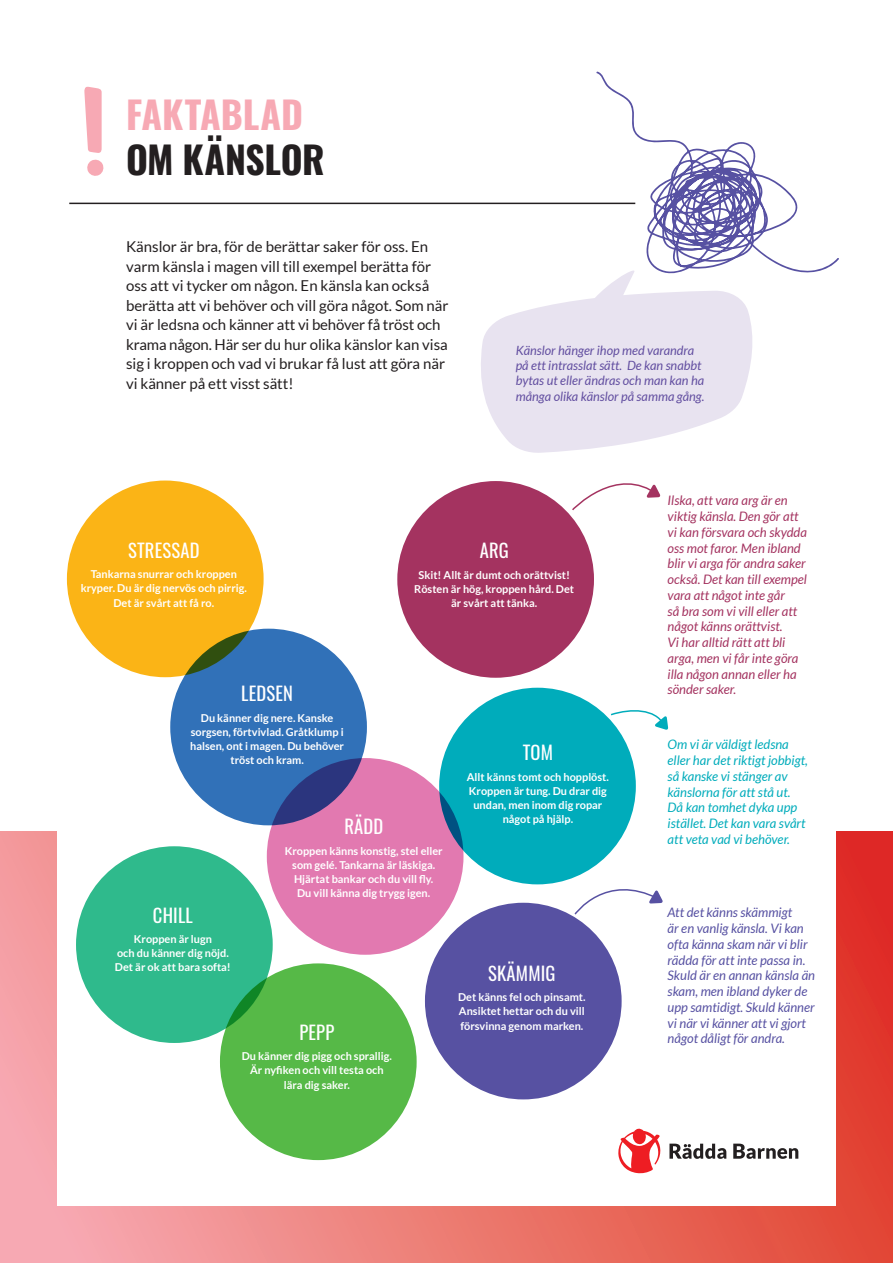
<style>
.page{position:relative;width:893px;height:1263px;background:#fff}
.page>*{position:absolute;margin:0;border:0;box-sizing:border-box;transform-origin:0 0}
.t1{font:700 37.5px "Oswald";letter-spacing:.005em;color:#f7a9b4}
.t2{font:700 37.5px "Oswald";letter-spacing:-.01em;color:#231f20}
.t3{font:18.6px "Oswald";letter-spacing:.01em;color:#fff}
.t4{font:15px/19.5px "Lato";color:#231f20}
.t5{font:italic 13.05px/15.8px "Lato";color:#a43360}
.t6{font:italic 13.05px/15.8px "Lato";color:#5751a2}
.t7{font:italic 13.05px/15.8px "Lato";color:#00acbb}
.t8{font:italic 12.75px/15.3px "Lato";color:#624ea0}
.t9{font:700 10.95px/14.2px "Lato";color:#fff;text-align:center}
</style>
<div class="page">
<svg style="left:0;top:831px;width:893px;height:432px;background:#eb7571"></svg>
<div style="left:57px;top:81px;width:779px;height:1124px;background:#fff"></div>
<svg style="left:669px;top:1143px;width:57px;height:16px"></svg>
<svg style="left:733px;top:1143px;width:65px;height:16px"></svg>
<svg style="left:618px;top:1128px;width:43px;height:46px"></svg>
<svg style="left:84px;top:87px;width:18px;height:66px"></svg>
<svg style="left:87px;top:159px;width:17px;height:17px"></svg>
<hr style="left:69px;top:203px;width:566px;height:1px;background:#231f20">
<div style="left:67px;top:480px;width:197px;height:197px;background:#fbb416;border-radius:50%"></div>
<div style="left:397px;top:481px;width:197px;height:197px;background:#a43360;border-radius:50%"></div>
<div style="left:267px;top:758px;width:196px;height:197px;background:#e279b0;border-radius:50%"></div>
<div style="left:425px;top:903px;width:197px;height:196px;background:#5751a2;border-radius:50%"></div>
<div style="left:170px;top:629px;width:197px;height:196px;background:#3171b8;border-radius:50%"></div>
<div style="left:439px;top:688px;width:197px;height:196px;background:#00acbb;border-radius:50%"></div>
<div style="left:76px;top:846px;width:197px;height:197px;background:#2fba8c;border-radius:50%"></div>
<div style="left:220px;top:963px;width:197px;height:197px;background:#56b947;border-radius:50%"></div>
<svg style="left:596px;top:71px;width:243px;height:202px"></svg>
<svg style="left:481px;top:270px;width:275px;height:183px;fill:#e8e3f0"></svg>
<svg style="left:572px;top:483px;width:89px;height:28px"></svg>
<svg style="left:609px;top:710px;width:59px;height:20px"></svg>
<svg style="left:574px;top:871px;width:89px;height:44px"></svg>
<h1 class="t1" style="left:126px;top:82px;width:179px">FAKTABLAD</h1>
<h1 class="t2" style="left:126px;top:127px;width:200px">OM KÄNSLOR</h1>
<p class="t4" style="left:126px;top:237px;width:324px">Känslor är bra, för de berättar saker för oss. En varm känsla i magen vill till exempel berätta för oss att vi tycker om någon. En känsla kan också berätta att vi behöver och vill göra något. Som när vi är ledsna och känner att vi behöver få tröst och krama någon. Här ser du hur olika känslor kan visa sig i kroppen och vad vi brukar få lust att göra när vi känner på ett visst sätt!</p>
<p class="t8" style="left:516px;top:343px;width:190px">Känslor hänger ihop med varandra på ett intrasslat sätt. De kan snabbt bytas ut eller ändras och man kan ha många olika känslor på samma gång.</p>
<h2 class="t3" style="left:128px;top:534px;width:73px">STRESSAD</h2>
<p class="t9" style="left:81px;top:567px;width:168px">Tankarna snurrar och kroppen kryper. Du är dig nervös och pirrig.<br>Det är svårt att få ro.</p>
<h2 class="t3" style="left:480px;top:534px;width:31px">ARG</h2>
<p class="t9" style="left:414px;top:567px;width:161px">Skit! Allt är dumt och orättvist!<br>Rösten är hög, kroppen hård. Det är svårt att tänka.</p>
<h2 class="t3" style="left:241px;top:677px;width:53px">LEDSEN</h2>
<p class="t9" style="left:190px;top:710px;width:155px">Du känner dig nere. Kanske sorgsen, förtvivlad. Gråtklump i halsen, ont i magen. Du behöver tröst och kram.</p>
<h2 class="t3" style="left:153px;top:898px;width:42px">CHILL</h2>
<p class="t9" style="left:115px;top:932px;width:117px">Kroppen är lugn<br>och du känner dig nöjd.<br>Det är ok att bara softa!</p>
<h2 class="t3" style="left:344px;top:810px;width:40px">RÄDD</h2>
<p class="t9" style="left:285px;top:843px;width:159px">Kroppen känns konstig, stel eller som gelé. Tankarna är läskiga.<br>Hjärtat bankar och du vill fly.<br>Du vill känna dig trygg igen.</p>
<h2 class="t3" style="left:299px;top:1016px;width:36px">PEPP</h2>
<p class="t9" style="left:242px;top:1049px;width:152px">Du känner dig pigg och sprallig.<br>Är nyfiken och vill testa och lära dig saker.</p>
<h2 class="t3" style="left:523px;top:736px;width:32px">TOM</h2>
<p class="t9" style="left:467px;top:769px;width:144px">Allt känns tomt och hopplöst.<br>Kroppen är tung. Du drar dig undan, men inom dig ropar något på hjälp.</p>
<h2 class="t3" style="left:488px;top:956px;width:69px">SKÄMMIG</h2>
<p class="t9" style="left:458px;top:990px;width:129px;text-align:justify">Det känns fel och pinsamt.<br>Ansiktet hettar och du vill försvinna genom marken.</p>
<p class="t5" style="left:668px;top:493px;width:141px">Ilska, att vara arg är en viktig känsla. Den gör att vi kan försvara och skydda oss mot faror. Men ibland blir vi arga för andra saker också. Det kan till exempel vara att något inte går<br>så bra som vi vill eller att något känns orättvist.<br>Vi har alltid rätt att bli arga, men vi får inte göra illa någon annan eller ha sönder saker.</p>
<p class="t7" style="left:668px;top:737px;width:142px">Om vi är väldigt ledsna eller har det riktigt jobbigt, så kanske vi stänger av känslorna för att stå ut.<br>Då kan tomhet dyka upp istället. Det kan vara svårt att veta vad vi behöver.</p>
<p class="t6" style="left:668px;top:905px;width:149px">Att det känns skämmigt<br>är en vanlig känsla. Vi kan ofta känna skam när vi blir rädda för att inte passa in.<br>Skuld är en annan känsla än skam, men ibland dyker de upp samtidigt. Skuld känner vi när vi känner att vi gjort något dåligt för andra.</p>
</div>
